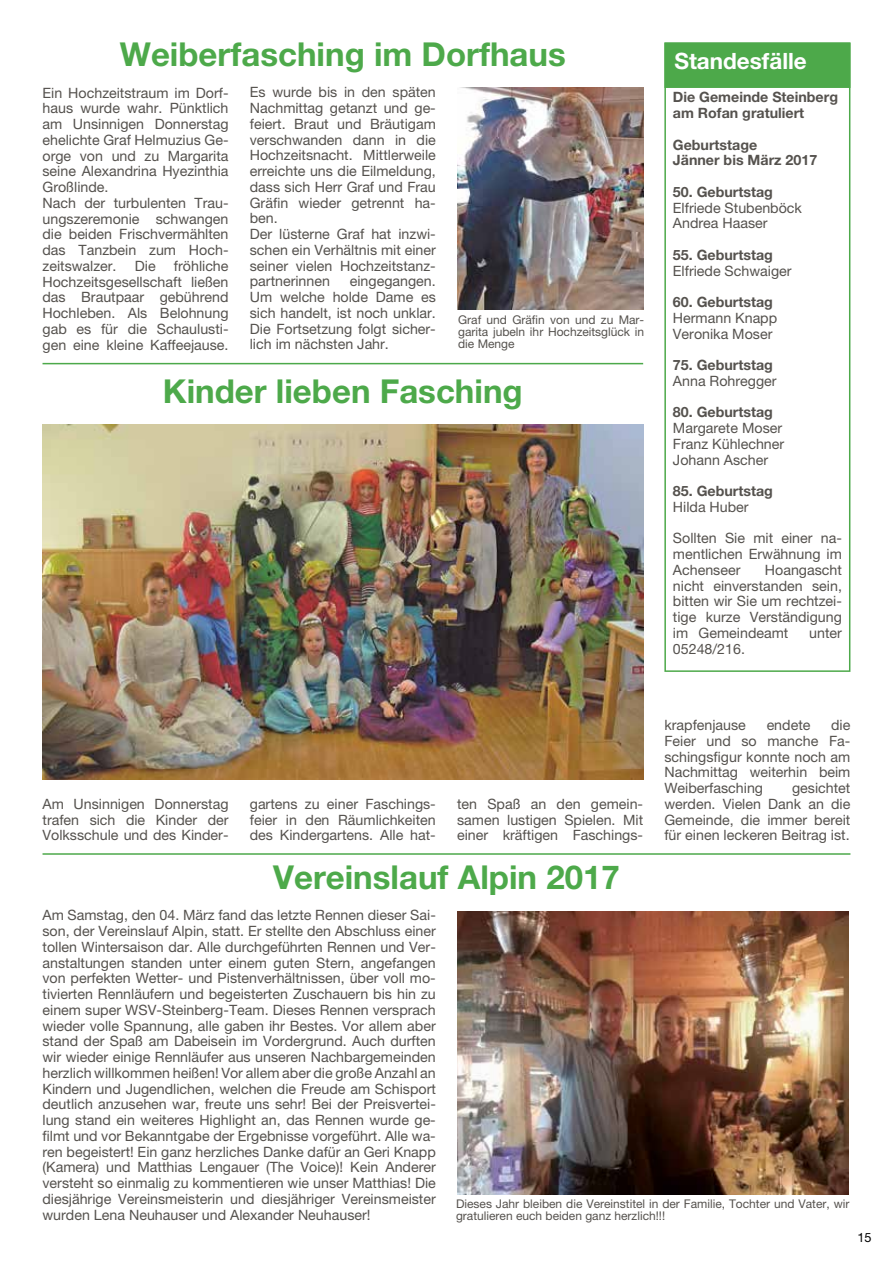
<style>
.page{position:relative;width:893px;height:1263px;background:#fff}
.page>*{position:absolute;margin:0;border:0;box-sizing:border-box;transform-origin:0 0}
.t1{font:700 33px "Helvetica Neue LT Pro";color:#4da94a}
.t2{font:700 22.5px "Helvetica Neue LT Pro";color:#fff}
.t3{font:14.25px/15.8px "Helvetica Neue LT Pro";color:#55524e;text-align:justify}
.t4{font:700 14.25px/15.8px "Helvetica Neue LT Pro";color:#55524e}
.t5{font:12.75px "Helvetica Neue LT Pro";color:#000}
.t6{font:12px/12px "Helvetica Neue LT Pro";color:#55524e}
</style>
<div class="page">
<img style="left:457px;top:911px;width:392px;height:284px">
<img style="left:458px;top:87px;width:185px;height:222px">
<div style="left:664px;top:43px;width:186px;height:629px;border:2px solid #4da94a"></div>
<div style="left:665px;top:43px;width:185px;height:44px;background:#4da94a"></div>
<div style="left:664px;top:43px;width:186px;height:45px;border:2px solid #4da94a"></div>
<img style="left:43px;top:424px;width:600px;height:355px">
<hr style="left:43px;top:853px;width:807px;height:2px;background:#4da94a">
<hr style="left:43px;top:363px;width:600px;height:1px;background:#4da94a">
<h1 class="t1" style="left:120px;top:34px;width:447px">Weiberfasching im Dorfhaus</h1>
<p class="t3" style="left:43px;top:84px;width:188px;text-align:left">Ein Hochzeitstraum im Dorf&shy;haus wurde wahr. Pünktlich am Unsinnigen Donnerstag ehelichte Graf Helmuzius Ge&shy;orge von und zu Margarita seine Alexandrina Hyezinthia<br>Großlinde.<br>Nach der turbulenten Trau&shy;ungszeremonie schwangen die beiden Frischvermählten das Tanzbein zum Hoch&shy;zeitswalzer.</p>
<p class="t3" style="left:250px;top:84px;width:188px;text-align:left">Es wurde bis in den späten<br>Nachmittag getanzt und ge&shy;feiert. Braut und Bräutigam verschwanden dann in die<br>Hochzeitsnacht. Mittlerweile erreichte uns die Eilmeldung, dass sich Herr Graf und Frau<br>Gräfin wieder getrennt ha&shy;ben.<br>Der lüsterne Graf hat inzwi&shy;schen ein Verhältnis mit einer seiner vielen Hochzeitstanz&shy;partnerinnen</p>
<p class="t3" style="left:43px;top:258px;width:188px;text-indent:131px">fröhliche Hochzeitsgesellschaft ließen das Brautpaar gebührend Hochleben. Als Belohnung gab es für die Schaulusti&shy;gen eine kleine Kaffeejause.</p>
<p class="t3" style="left:135px;top:258px;width:22px">Die</p>
<p class="t3" style="left:250px;top:273px;width:188px;text-indent:100px">eingegangen.<br>Um welche holde Dame es sich handelt, ist noch unklar.<br>Die Fortsetzung folgt sicher&shy;lich im nächsten Jahr.</p>
<p class="t6" style="left:458px;top:313px;width:188px;text-align:justify">Graf und Gräfin von und zu Mar&shy;garita jubeln ihr Hochzeitsglück in die Menge</p>
<h1 class="t1" style="left:163px;top:371px;width:361px">Kinder lieben Fasching</h1>
<h2 class="t2" style="left:674px;top:47px;width:134px">Standesfälle</h2>
<p class="t4" style="left:673px;top:89px;width:167px">Die Gemeinde Steinberg am Rofan gratuliert</p>
<p class="t4" style="left:673px;top:136px;width:146px">Geburtstage<br>Jänner bis März 2017</p>
<p class="t4" style="left:673px;top:183px;width:102px">50. Geburtstag</p>
<p class="t3" style="left:673px;top:199px;width:131px">Elfriede Stubenböck<br>Andrea Haaser</p>
<p class="t4" style="left:673px;top:246px;width:102px">55. Geburtstag</p>
<p class="t3" style="left:673px;top:262px;width:120px">Elfriede Schwaiger</p>
<p class="t4" style="left:673px;top:294px;width:102px">60. Geburtstag</p>
<p class="t3" style="left:673px;top:310px;width:106px">Hermann Knapp<br>Veronika Moser</p>
<p class="t4" style="left:673px;top:357px;width:102px">75. Geburtstag</p>
<p class="t3" style="left:673px;top:373px;width:105px">Anna Rohregger</p>
<p class="t4" style="left:673px;top:404px;width:102px">80. Geburtstag</p>
<p class="t3" style="left:673px;top:420px;width:113px;text-align:left">Margarete Moser<br>Franz Kühlechner<br>Johann Ascher</p>
<p class="t4" style="left:673px;top:483px;width:102px">85. Geburtstag</p>
<p class="t3" style="left:673px;top:499px;width:77px">Hilda Huber</p>
<p class="t3" style="left:673px;top:530px;width:171px">Sollten Sie mit einer na&shy;mentlichen Erwähnung im Achenseer</p>
<p class="t3" style="left:673px;top:562px;width:171px;text-indent:92px">Hoangascht nicht einverstanden sein, bitten wir Sie um rechtzei&shy;tige kurze Verständigung im Gemeindeamt</p>
<p class="t3" style="left:809px;top:625px;width:34px">unter</p>
<p class="t3" style="left:673px;top:640px;width:74px">05248/216.</p>
<p class="t3" style="left:43px;top:796px;width:188px">Am Unsinnigen Donnerstag trafen sich die Kinder der Volksschule und des Kinder-</p>
<p class="t3" style="left:250px;top:796px;width:188px">gartens zu einer Faschings&shy;feier in den Räumlichkeiten des Kindergartens. Alle hat-</p>
<p class="t3" style="left:457px;top:796px;width:188px">ten Spaß an den gemein&shy;samen lustigen Spielen. Mit einer kräftigen Faschings-</p>
<p class="t3" style="left:664px;top:717px;width:83px">krapfenjause</p>
<p class="t3" style="left:767px;top:717px;width:45px">endete</p>
<p class="t3" style="left:664px;top:717px;width:188px;text-indent:167px">die Feier und so manche Fa&shy;schingsfigur konnte noch am Nachmittag weiterhin beim Weiberfasching</p>
<p class="t3" style="left:664px;top:780px;width:188px;text-indent:128px">gesichtet werden. Vielen Dank an die Gemeinde, die immer bereit für einen leckeren Beitrag ist.</p>
<h1 class="t1" style="left:273px;top:857px;width:348px">Vereinslauf Alpin 2017</h1>
<p class="t3" style="left:43px;top:907px;width:395px">Am Samstag, den 04. März fand das letzte Rennen dieser Sai&shy;son, der Vereinslauf Alpin, statt. Er stellte den Abschluss einer tollen Wintersaison dar. Alle durchgeführten Rennen und Ver&shy;anstaltungen standen unter einem guten Stern, angefangen von perfekten Wetter- und Pistenverhältnissen, über voll mo&shy;tivierten Rennläufern und begeisterten Zuschauern bis hin zu einem super WSV-Steinberg-Team. Dieses Rennen versprach wieder volle Spannung, alle gaben ihr Bestes. Vor allem aber stand der Spaß am Dabeisein im Vordergrund. Auch durften wir wieder einige Rennläufer aus unseren Nachbargemeinden herzlich willkommen heißen! Vor allem aber die große Anzahl an Kindern und Jugendlichen, welchen die Freude am Schisport deutlich anzusehen war, freute uns sehr! Bei der Preisvertei&shy;lung stand ein weiteres Highlight an, das Rennen wurde ge&shy;filmt und vor Bekanntgabe der Ergebnisse vorgeführt. Alle wa&shy;ren begeistert! Ein ganz herzliches Danke dafür an Geri Knapp (Kamera) und Matthias Lengauer (The Voice)! Kein Anderer versteht so einmalig zu kommentieren wie unser Matthias! Die diesjährige Vereinsmeisterin und diesjähriger Vereinsmeister wurden Lena Neuhauser und Alexander Neuhauser!</p>
<p class="t6" style="left:456px;top:1197px;width:395px">Dieses Jahr bleiben die Vereinstitel in der Familie, Tochter und Vater, wir gratulieren euch beiden ganz herzlich!!!</p>
<p class="t5" style="left:857px;top:1229px;width:16px">15</p>
</div>
